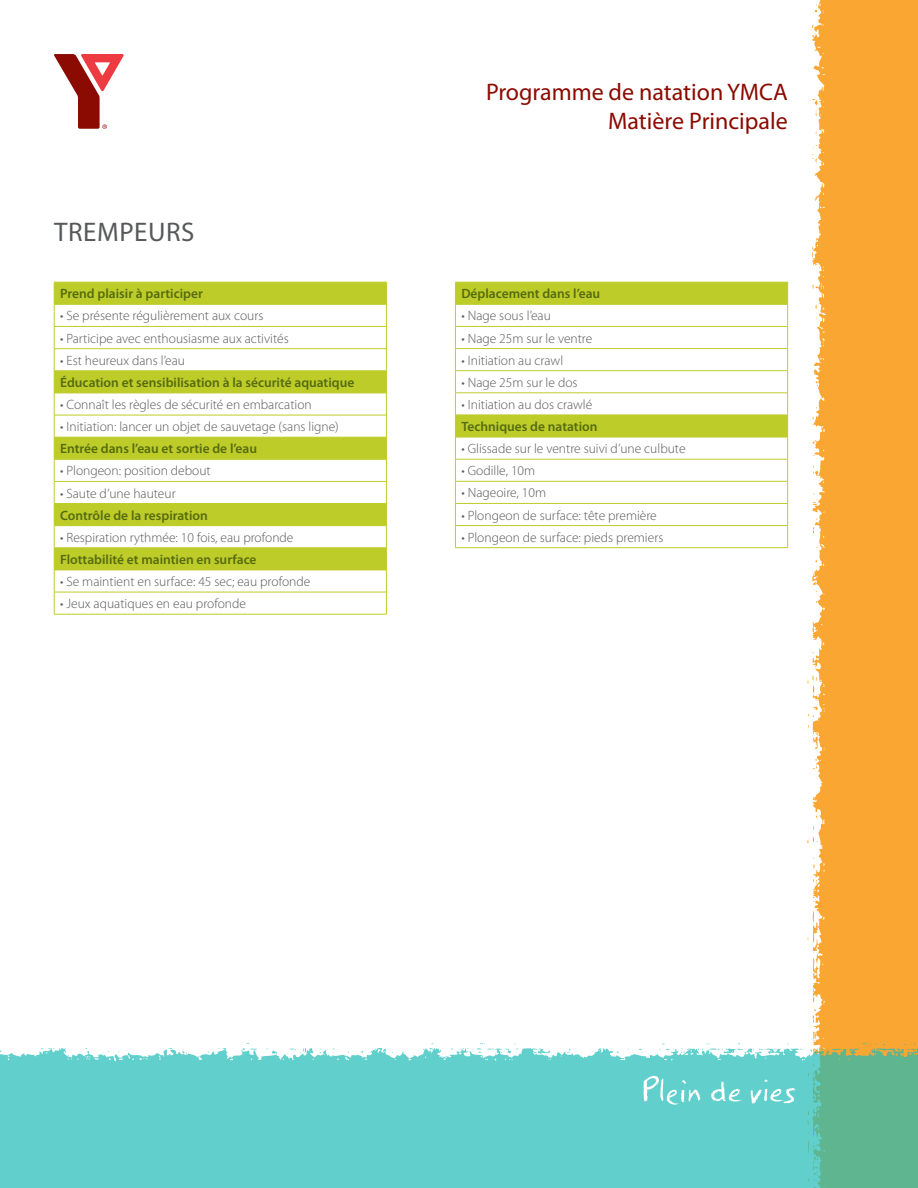
<style>
.page{position:relative;width:918px;height:1188px;background:#fff}
.page>*{position:absolute;margin:0;border:0;box-sizing:border-box;transform-origin:0 0}
.programme{font:27px "Myriad Pro";letter-spacing:.02em;color:#57585a}
.t1{font:24px/28.8px "Myriad Pro";color:#8b0a02;text-align:right}
.cell{font:300 13.5px "Myriad Pro";color:#57585a}
.titre{font:600 13.5px "Myriad Pro";color:#556b0e}
</style>
<div class="page">
<svg style="left:54px;top:54px;width:70px;height:75px"></svg>
<svg style="left:812px;top:0;width:106px;height:1047px;background:#faab3f"></svg>
<svg style="left:807px;top:675px;width:12px;height:42px"></svg>
<svg style="left:812px;top:145px;width:5px;height:17px"></svg>
<svg style="left:812px;top:465px;width:2px;height:9px"></svg>
<svg style="left:807px;top:910px;width:11px;height:33px"></svg>
<svg style="left:862px;top:1043px;width:15px;height:4px"></svg>
<svg style="left:0;top:1047px;width:904px;height:141px;background:#68cfc8"></svg>
<svg style="left:242px;top:1043px;width:15px;height:8px"></svg>
<svg style="left:753px;top:1048px;width:13px;height:3px"></svg>
<svg style="left:476px;top:1043px;width:45px;height:11px"></svg>
<svg style="left:697px;top:1043px;width:47px;height:11px"></svg>
<svg style="left:644px;top:1076px;width:56px;height:29px;background:#81d9d7"></svg>
<svg style="left:711px;top:1082px;width:31px;height:20px"></svg>
<svg style="left:751px;top:1080px;width:44px;height:24px"></svg>
<svg style="left:904px;top:1043px;width:14px;height:145px;background:#69b388"></svg>
<svg style="left:55px;top:283px;width:331px;height:287px"></svg>
<hr style="left:54px;top:282px;width:333px;height:1px;background:#becc2a">
<hr style="left:54px;top:304px;width:333px;height:1px;background:#becc2a">
<hr style="left:54px;top:326px;width:333px;height:1px;background:#becc2a">
<hr style="left:54px;top:348px;width:333px;height:1px;background:#becc2a">
<hr style="left:54px;top:371px;width:333px;height:1px;background:#becc2a">
<hr style="left:54px;top:393px;width:333px;height:1px;background:#becc2a">
<hr style="left:54px;top:415px;width:333px;height:1px;background:#becc2a">
<hr style="left:54px;top:437px;width:333px;height:1px;background:#becc2a">
<hr style="left:54px;top:459px;width:333px;height:1px;background:#becc2a">
<hr style="left:54px;top:481px;width:333px;height:1px;background:#becc2a">
<hr style="left:54px;top:503px;width:333px;height:1px;background:#becc2a">
<hr style="left:54px;top:525px;width:333px;height:1px;background:#becc2a">
<hr style="left:54px;top:548px;width:333px;height:1px;background:#becc2a">
<hr style="left:54px;top:570px;width:333px;height:1px;background:#becc2a">
<hr style="left:54px;top:592px;width:333px;height:1px;background:#becc2a">
<svg style="left:54px;top:282px;width:1px;height:332px"></svg>
<svg style="left:386px;top:282px;width:1px;height:332px"></svg>
<hr style="left:54px;top:614px;width:333px;height:1px;background:#becc2a">
<svg style="left:456px;top:283px;width:331px;height:154px"></svg>
<hr style="left:455px;top:282px;width:333px;height:1px;background:#becc2a">
<hr style="left:455px;top:304px;width:333px;height:1px;background:#becc2a">
<hr style="left:455px;top:326px;width:333px;height:1px;background:#becc2a">
<hr style="left:455px;top:348px;width:333px;height:1px;background:#becc2a">
<hr style="left:455px;top:370px;width:333px;height:1px;background:#becc2a">
<hr style="left:455px;top:393px;width:333px;height:1px;background:#becc2a">
<hr style="left:455px;top:415px;width:333px;height:1px;background:#becc2a">
<hr style="left:455px;top:437px;width:333px;height:1px;background:#becc2a">
<hr style="left:455px;top:459px;width:333px;height:1px;background:#becc2a">
<hr style="left:455px;top:481px;width:333px;height:1px;background:#becc2a">
<hr style="left:455px;top:503px;width:333px;height:1px;background:#becc2a">
<hr style="left:455px;top:525px;width:333px;height:1px;background:#becc2a">
<svg style="left:455px;top:282px;width:1px;height:265px"></svg>
<svg style="left:787px;top:282px;width:1px;height:265px"></svg>
<hr style="left:455px;top:547px;width:333px;height:1px;background:#becc2a">
<p class="programme" style="left:54px;top:216px;width:142px">TREMPEURS</p>
<p class="titre" style="left:60px;top:285px;width:144px">Prend plaisir à participer</p>
<p class="cell" style="left:60px;top:309px;width:205px">• Se présente régulièrement aux cours</p>
<p class="cell" style="left:60px;top:331px;width:230px">• Participe avec enthousiasme aux activités</p>
<p class="cell" style="left:60px;top:353px;width:126px">• Est heureux dans l’eau</p>
<p class="titre" style="left:60px;top:374px;width:296px">Éducation et sensibilisation à la sécurité aquatique</p>
<p class="cell" style="left:60px;top:397px;width:253px">• Connaît les règles de sécurité en embarcation</p>
<p class="cell" style="left:60px;top:419px;width:280px">• Initiation: lancer un objet de sauvetage (sans ligne)</p>
<p class="titre" style="left:60px;top:440px;width:198px">Entrée dans l’eau et sortie de l’eau</p>
<p class="cell" style="left:60px;top:464px;width:152px">• Plongeon: position debout</p>
<p class="cell" style="left:60px;top:486px;width:117px">• Saute d’une hauteur</p>
<p class="titre" style="left:60px;top:507px;width:149px">Contrôle de la respiration</p>
<p class="cell" style="left:60px;top:530px;width:235px">• Respiration rythmée: 10 fois, eau profonde</p>
<p class="titre" style="left:60px;top:551px;width:198px">Flottabilité et maintien en surface</p>
<p class="cell" style="left:60px;top:574px;width:252px">• Se maintient en surface: 45 sec; eau profonde</p>
<p class="cell" style="left:60px;top:596px;width:187px">• Jeux aquatiques en eau profonde</p>
<h2 class="t1" style="left:486px;top:77px;width:303px">Programme de natation YMCA<br>Matière Principale</h2>
<p class="titre" style="left:461px;top:285px;width:140px">Déplacement dans l’eau</p>
<p class="cell" style="left:461px;top:309px;width:91px">• Nage sous l’eau</p>
<p class="cell" style="left:461px;top:331px;width:132px">• Nage 25m sur le ventre</p>
<p class="cell" style="left:461px;top:353px;width:103px">• Initiation au crawl</p>
<p class="cell" style="left:461px;top:375px;width:118px">• Nage 25m sur le dos</p>
<p class="cell" style="left:461px;top:397px;width:132px">• Initiation au dos crawlé</p>
<p class="titre" style="left:461px;top:418px;width:138px">Techniques de natation</p>
<p class="cell" style="left:461px;top:441px;width:226px">• Glissade sur le ventre suivi d’une culbute</p>
<p class="cell" style="left:461px;top:463px;width:75px">• Godille, 10m</p>
<p class="cell" style="left:461px;top:486px;width:86px">• Nageoire, 10m</p>
<p class="cell" style="left:461px;top:508px;width:197px">• Plongeon de surface: tête première</p>
<p class="cell" style="left:461px;top:530px;width:203px">• Plongeon de surface: pieds premiers</p>
</div>
